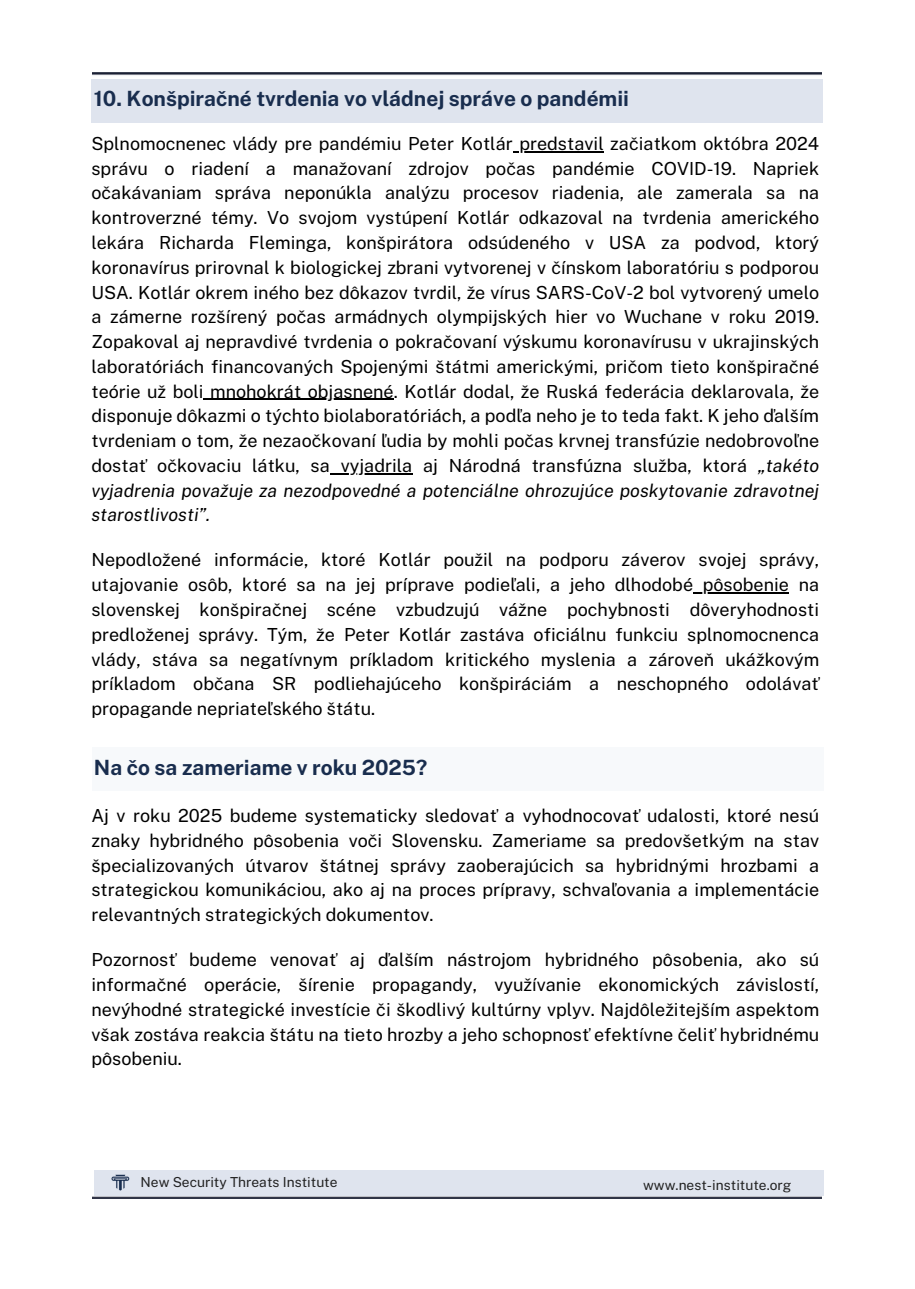
<style>
.page{position:relative;width:915px;height:1289px;background:#fff}
.page>*{position:absolute;margin:0;border:0;box-sizing:border-box;transform-origin:0 0}
.t1{font:700 21px "Public Sans";color:#192d4e}
.t2{font:18px/24.8px "Public Sans";color:#000;text-align:justify}
.t3{font:italic 18px/24.8px "Public Sans";color:#000;text-align:justify}
.t4{font:13.8px "Public Sans";color:#222}
.s1{font-style:normal}
</style>
<div class="page">
<img style="left:92px;top:72px;width:729px;height:1125px">
<div style="left:94px;top:1170px;width:729px;height:25px;background:#dfe4ee"></div>
<img style="left:111px;top:1174px;width:18px;height:15px">
<div style="left:91px;top:80px;width:732px;height:43px;background:#dfe4ee"></div>
<hr style="left:513px;top:151px;width:90px;height:1px;background:#000">
<hr style="left:204px;top:398px;width:97px;height:2px;background:#000">
<hr style="left:301px;top:398px;width:93px;height:2px;background:#000">
<hr style="left:330px;top:473px;width:82px;height:1px;background:#000">
<hr style="left:693px;top:592px;width:96px;height:1px;background:#000">
<div style="left:93px;top:747px;width:731px;height:43px;background:#f7f9fb"></div>
<p class="t1" style="left:94px;top:86px;width:536px">10. Konšpiračné tvrdenia vo vládnej správe o pandémii</p>
<h2 class="t2" style="left:91px;top:131px;width:729px">Splnomocnenec vlády pre pandémiu Peter Kotlár predstavil začiatkom októbra 2024</h2>
<h2 class="t2" style="left:91px;top:156px;width:729px">správu o riadení a manažovaní zdrojov počas pandémie COVID-19. Napriek očakávaniam správa neponúkla analýzu procesov riadenia, ale zamerala sa na kontroverzné témy. Vo svojom vystúpení Kotlár odkazoval na tvrdenia amerického lekára Richarda Fleminga, konšpirátora odsúdeného v USA za podvod, ktorý koronavírus prirovnal k biologickej zbrani vytvorenej v čínskom laboratóriu s podporou USA. Kotlár okrem iného bez dôkazov tvrdil, že vírus SARS-CoV-2 bol vytvorený umelo a zámerne rozšírený počas armádnych olympijských hier vo Wuchane v roku 2019.<br>Zopakoval aj nepravdivé tvrdenia o pokračovaní výskumu koronavírusu v ukrajinských laboratóriách financovaných Spojenými štátmi americkými, pričom tieto konšpiračné teórie už boli mnohokrát objasnené. Kotlár dodal, že Ruská federácia deklarovala, že</h2>
<h1 class="t2" style="left:91px;top:403px;width:729px">disponuje dôkazmi o týchto biolaboratóriách, a podľa neho je to teda fakt. K jeho ďalším tvrdeniam o tom, že nezaočkovaní ľudia by mohli počas krvnej transfúzie nedobrovoľne dostať očkovaciu látku, sa</h1>
<h2 class="t3" style="left:91px;top:453px;width:729px;text-indent:249px"><span class="s1">vyjadrila aj Národná transfúzna služba, ktorá</span> „takéto vyjadrenia považuje za nezodpovedné a potenciálne ohrozujúce poskytovanie zdravotnej starostlivosti”.</h2>
<h2 class="t2" style="left:91px;top:547px;width:729px">Nepodložené informácie, ktoré Kotlár použil na podporu záverov svojej správy, utajovanie osôb, ktoré sa na jej príprave podieľali, a jeho dlhodobé</h2>
<h2 class="t2" style="left:91px;top:572px;width:729px;text-indent:611px">pôsobenie na slovenskej konšpiračnej scéne vzbudzujú vážne pochybnosti dôveryhodnosti predloženej správy. Tým, že Peter Kotlár zastáva oficiálnu funkciu splnomocnenca vlády, stáva sa negatívnym príkladom kritického myslenia a zároveň ukážkovým príkladom občana SR podliehajúceho konšpiráciám a neschopného odolávať propagande nepriateľského štátu.</h2>
<p class="t1" style="left:94px;top:755px;width:335px">Na čo sa zameriame v roku 2025?</p>
<p class="t2" style="left:91px;top:803px;width:729px">Aj v roku 2025 budeme systematicky sledovať a vyhodnocovať udalosti, ktoré nesú znaky hybridného pôsobenia voči Slovensku. Zameriame sa predovšetkým na stav špecializovaných útvarov štátnej správy zaoberajúcich sa hybridnými hrozbami a strategickou komunikáciou, ako aj na proces prípravy, schvaľovania a implementácie relevantných strategických dokumentov.</p>
<p class="t2" style="left:91px;top:947px;width:729px">Pozornosť budeme venovať aj ďalším nástrojom hybridného pôsobenia, ako sú informačné operácie, šírenie propagandy, využívanie ekonomických závislostí, nevýhodné strategické investície či škodlivý kultúrny vplyv. Najdôležitejším aspektom však zostáva reakcia štátu na tieto hrozby a jeho schopnosť efektívne čeliť hybridnému pôsobeniu.</p>
<h1 class="t4" style="left:140px;top:1173px;width:199px">New Security Threats Institute</h1>
<p class="t4" style="left:643px;top:1176px;width:150px">www.nest-institute.org</p>
</div>
